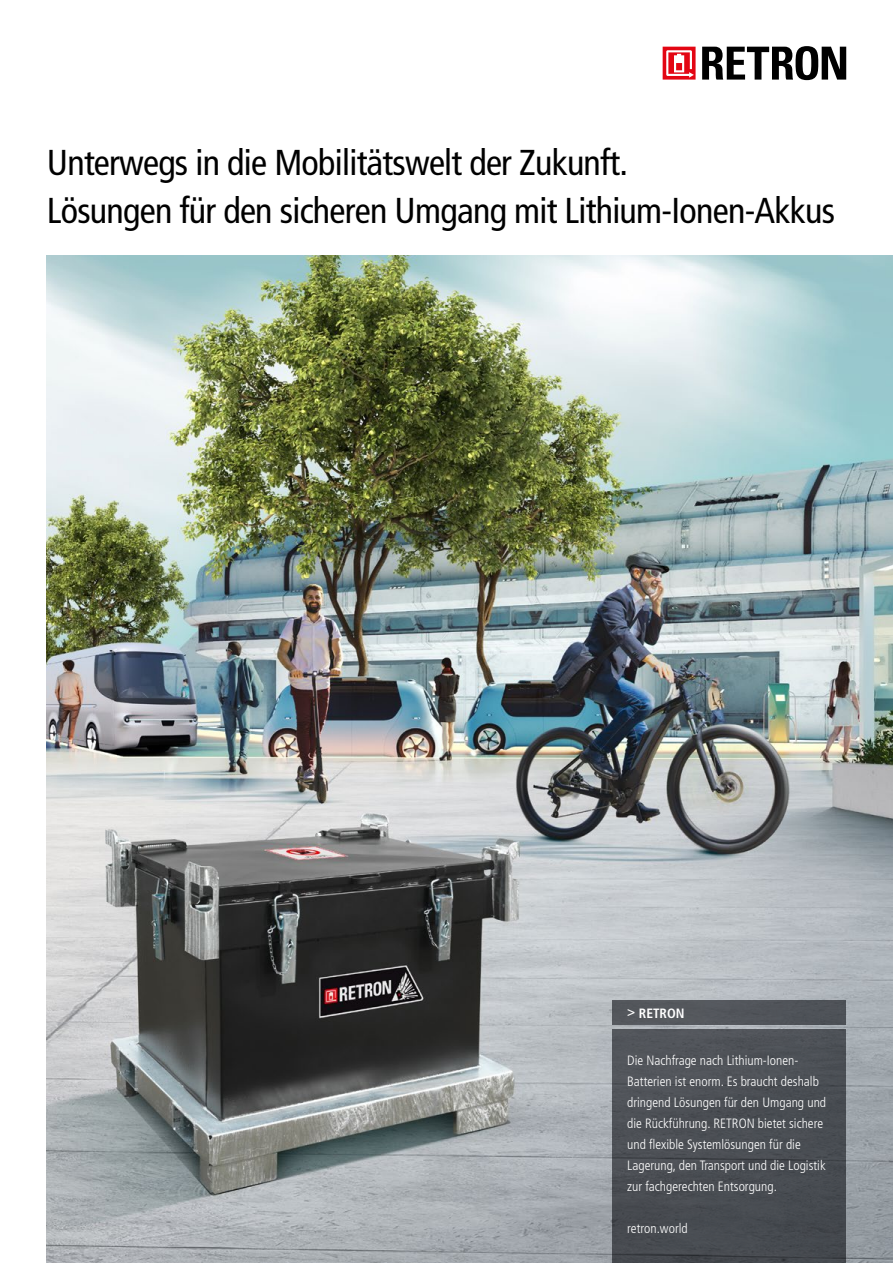
<style>
.page{position:relative;width:893px;height:1263px;background:#fff}
.page>*{position:absolute;margin:0;border:0;box-sizing:border-box;transform-origin:0 0}
.t1{font:condensed 36px/47.2px "Frutiger LT Pro";letter-spacing:-.02em;color:#000}
.t2{font:300 condensed 13.5px/21px "Frutiger LT Pro";color:#fff}
.t3{font:700 condensed 13.5px "Frutiger LT Pro";color:#fff}
</style>
<div class="page">
<img style="left:47px;top:256px;width:846px;height:1007px">
<svg style="left:702px;top:46px;width:144px;height:34px"></svg>
<svg style="left:663px;top:47px;width:33px;height:33px"></svg>
<div style="left:612px;top:1029px;width:234px;height:234px;background:#4a4e53"></div>
<div style="left:612px;top:1000px;width:234px;height:25px;background:#52565b"></div>
<h1 class="t1" style="left:47px;top:140px;width:790px">Unterwegs in die Mobilitätswelt der Zukunft.<br>Lösungen für den sicheren Umgang mit Lithium-Ionen-Akkus</h1>
<p class="t3" style="left:627px;top:1005px;width:59px">&gt; RETRON</p>
<p class="t2" style="left:627px;top:1050px;width:200px">Die Nachfrage nach Lithium-Ionen-Batterien ist enorm. Es braucht deshalb dringend Lösungen für den Umgang und die Rückführung. RETRON bietet sichere und flexible Systemlösungen für die Lagerung, den Transport und die Logistik zur fachgerechten Entsorgung.</p>
<p class="t2" style="left:627px;top:1218px;width:62px">retron.world</p>
</div>
